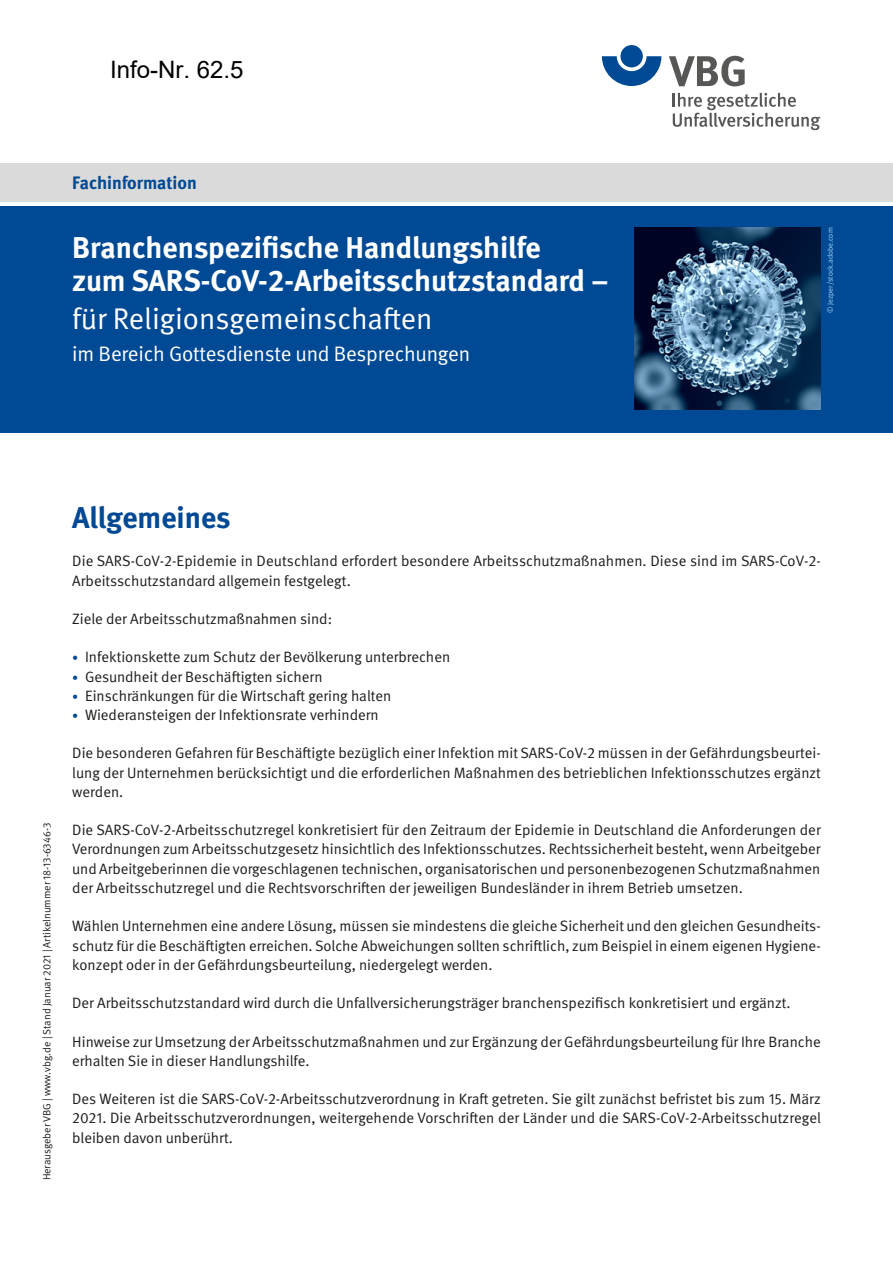
<style>
.page{position:relative;width:893px;height:1263px;background:#fff}
.page>*{position:absolute;margin:0;border:0;box-sizing:border-box;transform-origin:0 0}
.Titel{font:700 30px/33px "DGUV Meta";color:#fff}
.D_-_Überschrift__bla{font:30px "DGUV Meta";color:#fff}
.D_-_Überschrift__bla-2{font:700 30px "DGUV Meta";color:#004994}
.t1{font:24px "Arial";color:#000}
.Untertitel{font:21px "DGUV Meta";letter-spacing:-.01em;color:#fff}
.Fachinformation{font:700 18px "DGUV Meta";color:#004994}
.Fließtext{font:15px/19.2px "DGUV Meta";color:#1d1d1b;text-align:justify}
.Fließtext_ohne_Absta{font:15px "DGUV Meta";color:#1d1d1b}
.t2{font:10.5px "DGUV Meta";color:#1d1d1b}
.Copyright{font:7.5px "DGUV Meta";color:#a2d4f4}
.s1{font-size:12px;color:#004994}
</style>
<div class="page">
<svg style="left:602px;top:56px;width:59px;height:30px"></svg>
<div style="left:620px;top:45px;width:23px;height:22px;background:#004994;border-radius:50%"></div>
<svg style="left:669px;top:56px;width:76px;height:30px"></svg>
<svg style="left:673px;top:93px;width:147px;height:37px"></svg>
<div style="left:0;top:163px;width:893px;height:38px;background:#dadada"></div>
<div style="left:0;top:206px;width:893px;height:226px;background:#004994"></div>
<img style="left:635px;top:227px;width:186px;height:182px">
<h2 class="t1" style="left:110px;top:53px;width:135px">Info-Nr. 62.5</h2>
<p class="Fachinformation" style="left:72px;top:172px;width:126px">Fachinformation</p>
<p class="Titel" style="left:72px;top:232px;width:538px">Branchenspezifische Handlungshilfe<br>zum SARS-CoV-2-Arbeitsschutzstandard –</p>
<h1 class="D_-_Überschrift__bla" style="left:72px;top:301px;width:362px">für Religionsgemeinschaften</h1>
<h1 class="Untertitel" style="left:72px;top:342px;width:399px">im Bereich Gottesdienste und Besprechungen</h1>
<p class="Copyright" style="left:826px;top:313px;width:87px;rotate:-90deg">© Jezper/stock.adobe.com</p>
<p class="t2" style="left:41px;top:1180px;width:359px;rotate:-90deg">Herausgeber VBG | www.vbg.de | Stand Januar 2021 | Artikelnummer 18-13-6346-3</p>
<h1 class="D_-_Überschrift__bla-2" style="left:72px;top:500px;width:160px">Allgemeines</h1>
<p class="Fließtext" style="left:72px;top:552px;width:750px">Die SARS-CoV-2-Epidemie in Deutschland erfordert besondere Arbeitsschutzmaßnahmen. Diese sind im SARS-CoV-2-<br>Arbeitsschutzstandard allgemein festgelegt.</p>
<p class="Fließtext_ohne_Absta" style="left:72px;top:610px;width:261px">Ziele der Arbeitsschutzmaßnahmen sind:</p>
<p class="Fließtext" style="left:72px;top:648px;width:379px"><span class="s1">•</span> Infektionskette zum Schutz der Bevölkerung unterbrechen</p>
<p class="Fließtext" style="left:72px;top:667px;width:252px"><span class="s1">•</span> Gesundheit der Beschäftigten sichern</p>
<p class="Fließtext" style="left:72px;top:686px;width:321px"><span class="s1">•</span> Einschränkungen für die Wirtschaft gering halten</p>
<p class="Fließtext" style="left:72px;top:706px;width:308px"><span class="s1">•</span> Wiederansteigen der Infektionsrate verhindern</p>
<p class="Fließtext" style="left:72px;top:744px;width:750px">Die besonderen Gefahren für Beschäftigte bezüglich einer Infektion mit SARS-CoV-2 müssen in der Gefährdungsbeurtei&shy;lung der Unternehmen berücksichtigt und die erforderlichen Maßnahmen des betrieblichen Infektionsschutzes ergänzt werden.</p>
<p class="Fließtext" style="left:72px;top:821px;width:750px">Die SARS-CoV-2-Arbeitsschutzregel konkretisiert für den Zeitraum der Epidemie in Deutschland die Anforderungen der Verordnungen zum Arbeitsschutzgesetz hinsichtlich des Infektionsschutzes. Rechtssicherheit besteht, wenn Arbeitgeber und Arbeitgeberinnen die vorgeschlagenen technischen, organisatorischen und personenbezogenen Schutzmaßnahmen der Arbeitsschutzregel und die Rechtsvorschriften der jeweiligen Bundesländer in ihrem Betrieb umsetzen.</p>
<p class="Fließtext" style="left:72px;top:917px;width:750px">Wählen Unternehmen eine andere Lösung, müssen sie mindestens die gleiche Sicherheit und den gleichen Gesundheits&shy;schutz für die Beschäftigten erreichen. Solche Abweichungen sollten schriftlich, zum Beispiel in einem eigenen Hygiene&shy;konzept oder in der Gefährdungsbeurteilung, niedergelegt werden.</p>
<p class="Fließtext" style="left:72px;top:994px;width:720px">Der Arbeitsschutzstandard wird durch die Unfallversicherungsträger branchenspezifisch konkretisiert und ergänzt.</p>
<p class="Fließtext" style="left:72px;top:1032px;width:750px">Hinweise zur Umsetzung der Arbeitsschutzmaßnahmen und zur Ergänzung der Gefährdungsbeurteilung für Ihre Branche erhalten Sie in dieser Handlungshilfe.</p>
<p class="Fließtext" style="left:72px;top:1090px;width:750px">Des Weiteren ist die SARS-CoV-2-Arbeitsschutzverordnung in Kraft getreten. Sie gilt zunächst befristet bis zum 15. März 2021. Die Arbeitsschutzverordnungen, weitergehende Vorschriften der Länder und die SARS-CoV-2-Arbeitsschutzregel bleiben davon unberührt.</p>
</div>
